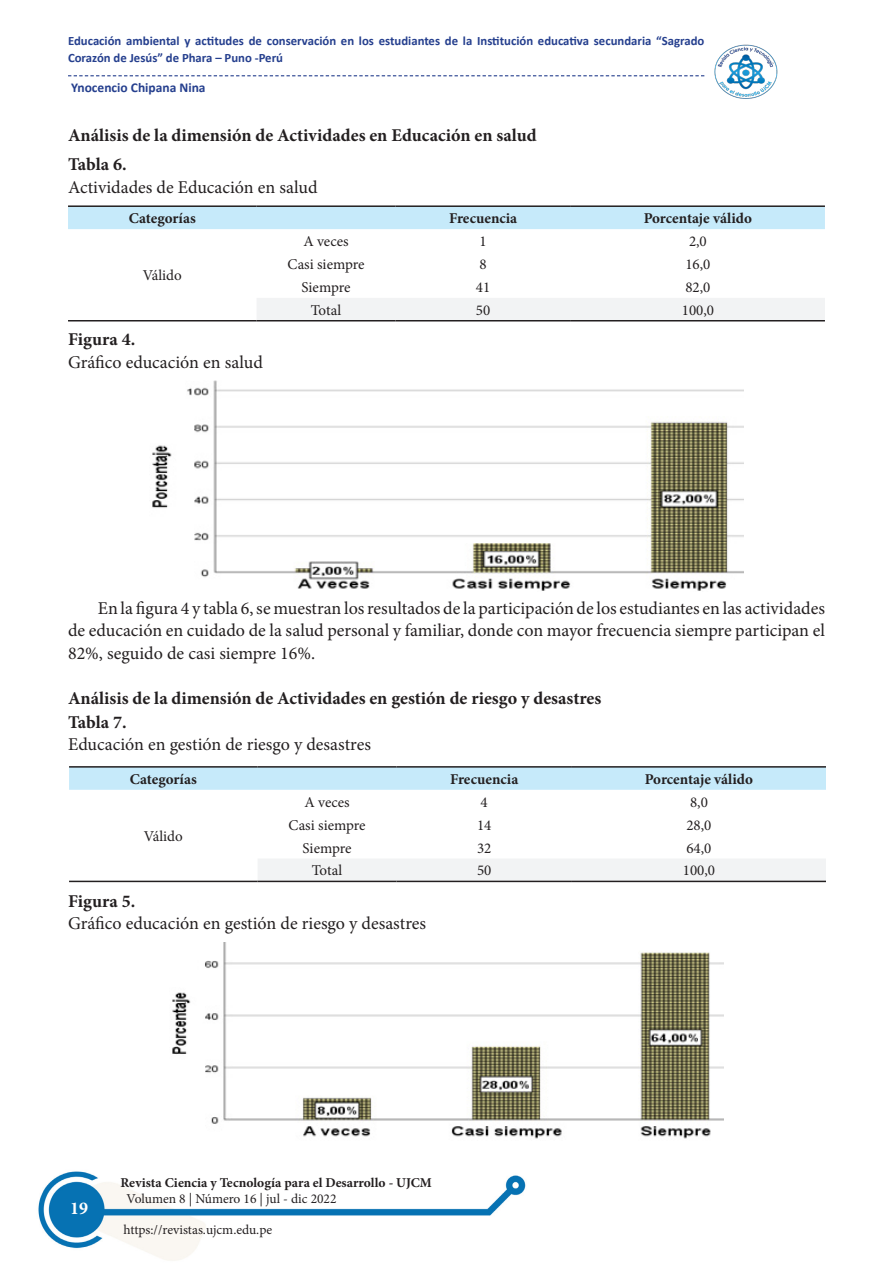
<style>
.page{position:relative;width:893px;height:1263px;background:#fff}
.page>*{position:absolute;margin:0;border:0;box-sizing:border-box;transform-origin:0 0}
.t1{font:18px/22.5px "Minion Pro";color:#231f20;text-align:justify}
.t2{font:700 18px "Minion Pro";color:#231f20}
.t3{font:700 18px "Minion Pro";color:#fff}
.t4{font:15px "Minion Pro";color:#231f20}
.t5{font:700 15px "Minion Pro";color:#231f20}
.t6{font:13.5px "Minion Pro";color:#231f20}
.t7{font:700 13.5px "Minion Pro";color:#231f20}
.t8{font:700 13.5px "Calibri";color:#253f8e}
.t9{font:700 12.75px/16.5px "Calibri";color:#253f8e}
</style>
<div class="page">
<img style="left:38px;top:75px;width:788px;height:1186px">
<svg style="left:68px;top:75px;width:636px;height:1px"></svg>
<img style="left:713px;top:44px;width:65px;height:57px">
<div style="left:68px;top:207px;width:757px;height:22px;background:#c6eafa"></div>
<div style="left:257px;top:298px;width:568px;height:22px;background:#f2f3f4"></div>
<hr style="left:68px;top:205px;width:189px;height:2px;background:#231f20">
<hr style="left:257px;top:205px;width:138px;height:2px;background:#231f20">
<hr style="left:395px;top:205px;width:176px;height:2px;background:#231f20">
<hr style="left:571px;top:205px;width:254px;height:2px;background:#231f20">
<hr style="left:68px;top:320px;width:189px;height:1px;background:#231f20">
<hr style="left:257px;top:320px;width:138px;height:1px;background:#231f20">
<hr style="left:395px;top:320px;width:176px;height:1px;background:#231f20">
<hr style="left:571px;top:320px;width:254px;height:1px;background:#231f20">
<img style="left:149px;top:381px;width:594px;height:210px">
<div style="left:69px;top:768px;width:757px;height:22px;background:#c6eafa"></div>
<div style="left:258px;top:858px;width:568px;height:23px;background:#f2f3f4"></div>
<hr style="left:69px;top:766px;width:189px;height:2px;background:#231f20">
<hr style="left:258px;top:766px;width:138px;height:2px;background:#231f20">
<hr style="left:396px;top:766px;width:176px;height:2px;background:#231f20">
<hr style="left:572px;top:766px;width:254px;height:2px;background:#231f20">
<hr style="left:69px;top:881px;width:189px;height:1px;background:#231f20">
<hr style="left:258px;top:881px;width:138px;height:1px;background:#231f20">
<hr style="left:396px;top:881px;width:176px;height:1px;background:#231f20">
<hr style="left:572px;top:881px;width:254px;height:1px;background:#231f20">
<img style="left:169px;top:942px;width:555px;height:198px">
<p class="t9" style="left:68px;top:33px;width:638px">Educación ambiental y actitudes de conservación en los estudiantes de la Institución educativa secundaria “Sagrado<br>Corazón de Jesús” de Phara – Puno -Perú</p>
<p class="t8" style="left:71px;top:78px;width:136px">Ynocencio Chipana Nina</p>
<p class="t2" style="left:68px;top:122px;width:470px">Análisis de la dimensión de Actividades en Educación en salud</p>
<p class="t2" style="left:68px;top:152px;width:60px">Tabla 6.</p>
<p class="t1" style="left:68px;top:176px;width:251px">Actividades de Educación en salud</p>
<p class="t5" style="left:129px;top:208px;width:68px">Categorías</p>
<p class="t5" style="left:449px;top:208px;width:70px">Frecuencia</p>
<p class="t5" style="left:644px;top:208px;width:110px">Porcentaje válido</p>
<p class="t4" style="left:143px;top:266px;width:41px">Válido</p>
<p class="t2" style="left:68px;top:327px;width:69px">Figura 4.</p>
<p class="t1" style="left:68px;top:351px;width:196px">Gráfico educación en salud</p>
<p class="t4" style="left:303px;top:231px;width:47px">A veces</p>
<p class="t4" style="left:480px;top:231px;width:9px">1</p>
<p class="t4" style="left:689px;top:231px;width:19px">2,0</p>
<p class="t4" style="left:288px;top:254px;width:78px">Casi siempre</p>
<p class="t4" style="left:480px;top:254px;width:9px">8</p>
<p class="t4" style="left:685px;top:254px;width:27px">16,0</p>
<p class="t4" style="left:302px;top:277px;width:50px">Siempre</p>
<p class="t4" style="left:476px;top:277px;width:16px">41</p>
<p class="t4" style="left:685px;top:277px;width:27px">82,0</p>
<p class="t4" style="left:311px;top:300px;width:32px">Total</p>
<p class="t4" style="left:476px;top:300px;width:16px">50</p>
<p class="t4" style="left:682px;top:300px;width:34px">100,0</p>
<p class="t1" style="left:68px;top:597px;width:758px;text-indent:30px">En la figura 4 y tabla 6, se muestran los resultados de la participación de los estudiantes en las actividades de educación en cuidado de la salud personal y familiar, donde con mayor frecuencia siempre participan el 82%, seguido de casi siempre 16%.</p>
<p class="t2" style="left:68px;top:685px;width:535px">Análisis de la dimensión de Actividades en gestión de riesgo y desastres</p>
<p class="t2" style="left:68px;top:709px;width:60px">Tabla 7.</p>
<p class="t1" style="left:68px;top:733px;width:304px">Educación en gestión de riesgo y desastres</p>
<p class="t5" style="left:130px;top:768px;width:68px">Categorías</p>
<p class="t5" style="left:450px;top:768px;width:70px">Frecuencia</p>
<p class="t5" style="left:645px;top:768px;width:110px">Porcentaje válido</p>
<p class="t4" style="left:144px;top:826px;width:41px">Válido</p>
<p class="t4" style="left:304px;top:792px;width:47px">A veces</p>
<p class="t4" style="left:481px;top:792px;width:9px">4</p>
<p class="t4" style="left:690px;top:792px;width:19px">8,0</p>
<p class="t4" style="left:289px;top:815px;width:78px">Casi siempre</p>
<p class="t4" style="left:477px;top:815px;width:16px">14</p>
<p class="t4" style="left:686px;top:815px;width:27px">28,0</p>
<p class="t4" style="left:303px;top:838px;width:50px">Siempre</p>
<p class="t4" style="left:477px;top:838px;width:16px">32</p>
<p class="t4" style="left:686px;top:838px;width:27px">64,0</p>
<p class="t4" style="left:312px;top:860px;width:32px">Total</p>
<p class="t4" style="left:477px;top:860px;width:16px">50</p>
<p class="t4" style="left:683px;top:860px;width:34px">100,0</p>
<p class="t2" style="left:68px;top:888px;width:69px">Figura 5.</p>
<p class="t1" style="left:68px;top:912px;width:359px">Gráfico educación en gestión de riesgo y desastres</p>
<p class="t3" style="left:70px;top:1196px;width:19px">19</p>
<p class="t7" style="left:120px;top:1173px;width:313px">Revista Ciencia y Tecnología para el Desarrollo - UJCM</p>
<p class="t6" style="left:127px;top:1189px;width:211px">Volumen 8 | Número 16 | jul - dic 2022</p>
<p class="t6" style="left:124px;top:1220px;width:150px">https://revistas.ujcm.edu.pe</p>
</div>
